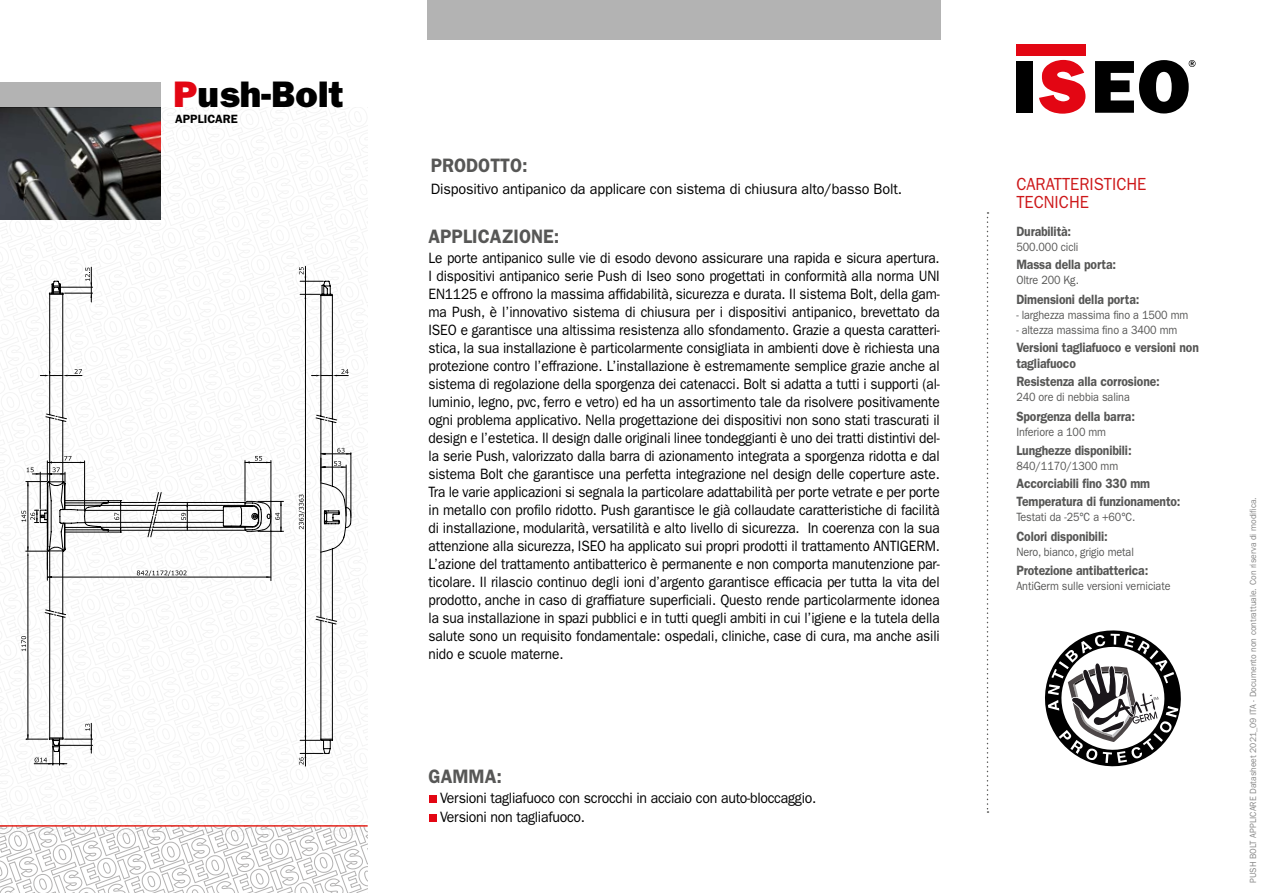
<style>
.page{position:relative;width:1263px;height:893px;background:#fff}
.page>*{position:absolute;margin:0;border:0;box-sizing:border-box;transform-origin:0 0}
.t1{font:37.05px "ITC Franklin Gothic Std Hvy";color:#000}
.t2{font:600 19.5px "ITC Franklin Gothic Std";color:#575756;scale:.94 1}
.t3{font:17.55px "ITC Franklin Gothic Std";color:#cd1719;scale:.93 1}
.t4{font:15px/18px "ITC Franklin Gothic Std";letter-spacing:-.01em;color:#000;text-align:justify;scale:.91 1}
.t5{font:15px "ITC Franklin Gothic Std";letter-spacing:-.01em;color:#000;scale:.94 1}
.t6{font:15px "ITC Franklin Gothic Std";letter-spacing:-.01em;color:#000;scale:.96 1}
.t7{font:600 13.5px/16.5px "ITC Franklin Gothic Std";letter-spacing:-.01em;color:#575756;scale:.9 1}
.t8{font:12px "ITC Franklin Gothic Std";letter-spacing:-.01em;color:#575756;scale:.9 1}
.t9{font:600 12px "ITC Franklin Gothic Std";color:#000}
.t10{font:9px "ITC Franklin Gothic Std";color:#878787;scale:.95 1}
.s1{color:#e30613}
</style>
<div class="page">
<div style="left:1016px;top:61px;width:16px;height:52px;background:#000"></div>
<svg style="left:1039px;top:60px;width:46px;height:54px"></svg>
<div style="left:1016px;top:44px;width:69px;height:12px;background:#e30613"></div>
<svg style="left:1095px;top:60px;width:100px;height:53px"></svg>
<div style="left:427px;top:0;width:514px;height:40px;background:#b3b3b3"></div>
<div style="left:0;top:82px;width:161px;height:25px;background:#b3b3b3"></div>
<svg style="left:1045px;top:630px;width:136px;height:137px"></svg>
<svg style="left:0;top:107px;width:368px;height:786px"></svg>
<svg style="left:987px;top:212px;width:1px;height:601px"></svg>
<div style="left:429px;top:795px;width:7px;height:7px;background:#e30613"></div>
<div style="left:429px;top:814px;width:7px;height:8px;background:#e30613"></div>
<p class="t1" style="left:173px;top:73px;width:172px"><span class="s1">P</span>ush-Bolt</p>
<p class="t9" style="left:175px;top:111px;width:64px">APPLICARE</p>
<p class="t2" style="left:431px;top:153px;width:105px">PRODOTTO:</p>
<p class="t6" style="left:431px;top:180px;width:492px">Dispositivo antipanico da applicare con sistema di chiusura alto/basso Bolt.</p>
<p class="t3" style="left:1016px;top:174px;width:141px">CARATTERISTICHE</p>
<p class="t3" style="left:1016px;top:192px;width:80px">TECNICHE</p>
<p class="t7" style="left:1016px;top:223px;width:63px">Durabilità:</p>
<p class="t8" style="left:1016px;top:240px;width:71px">500.000 cicli</p>
<p class="t7" style="left:1016px;top:256px;width:112px">Massa della porta:</p>
<p class="t8" style="left:1016px;top:273px;width:71px">Oltre 200 Kg.</p>
<p class="t7" style="left:1016px;top:291px;width:138px">Dimensioni della porta:</p>
<p class="t8" style="left:1016px;top:308px;width:193px">- larghezza massima fino a 1500 mm</p>
<p class="t8" style="left:1016px;top:323px;width:180px">- altezza massima fino a 3400 mm</p>
<p class="t7" style="left:1016px;top:339px;width:204px">Versioni tagliafuoco e versioni non tagliafuoco</p>
<p class="t7" style="left:1016px;top:373px;width:161px">Resistenza alla corrosione:</p>
<p class="t8" style="left:1016px;top:390px;width:128px">240 ore di nebbia salina</p>
<p class="t7" style="left:1016px;top:408px;width:133px">Sporgenza della barra:</p>
<p class="t8" style="left:1016px;top:425px;width:101px">Inferiore a 100 mm</p>
<p class="t7" style="left:1016px;top:442px;width:130px">Lunghezze disponibili:</p>
<p class="t8" style="left:1016px;top:459px;width:115px">840/1170/1300 mm</p>
<p class="t7" style="left:1016px;top:475px;width:184px;line-height:18px">Accorciabili fino 330 mm<br>Temperatura di funzionamento:</p>
<p class="t8" style="left:1016px;top:510px;width:134px">Testati da -25°C a +60°C.</p>
<p class="t7" style="left:1016px;top:528px;width:103px">Colori disponibili:</p>
<p class="t8" style="left:1016px;top:545px;width:132px">Nero, bianco, grigio metal</p>
<p class="t7" style="left:1016px;top:562px;width:148px">Protezione antibatterica:</p>
<p class="t8" style="left:1016px;top:579px;width:173px">AntiGerm sulle versioni verniciate</p>
<p class="t2" style="left:428px;top:225px;width:141px">APPLICAZIONE:</p>
<p class="t4" style="left:428px;top:249px;width:563px">Le porte antipanico sulle vie di esodo devono assicurare una rapida e sicura apertura.</p>
<p class="t4" style="left:428px;top:267px;width:563px">I dispositivi antipanico serie Push di Iseo sono progettati in conformità alla norma UNI EN1125 e offrono la massima affidabilità, sicurezza e durata. Il sistema Bolt, della gam&shy;ma Push, è l’innovativo sistema di chiusura per i dispositivi antipanico, brevettato da ISEO e garantisce una altissima resistenza allo sfondamento. Grazie a questa caratteri&shy;stica, la sua installazione è particolarmente consigliata in ambienti dove è richiesta una protezione contro l’effrazione. L’installazione è estremamente semplice grazie anche al sistema di regolazione della sporgenza dei catenacci. Bolt si adatta a tutti i supporti (al&shy;luminio, legno, pvc, ferro e vetro) ed ha un assortimento tale da risolvere positivamente ogni problema applicativo. Nella progettazione dei dispositivi non sono stati trascurati il design e l’estetica. Il design dalle originali linee tondeggianti è uno dei tratti distintivi del&shy;la serie Push, valorizzato dalla barra di azionamento integrata a sporgenza ridotta e dal sistema Bolt che garantisce una perfetta integrazione nel design delle coperture aste.<br>Tra le varie applicazioni si segnala la particolare adattabilità per porte vetrate e per porte in metallo con profilo ridotto. Push garantisce le già collaudate caratteristiche di facilità di installazione, modularità, versatilità e alto livello di sicurezza. In coerenza con la sua attenzione alla sicurezza, ISEO ha applicato sui propri prodotti il trattamento ANTIGERM.<br>L’azione del trattamento antibatterico è permanente e non comporta manutenzione par&shy;ticolare. Il rilascio continuo degli ioni d’argento garantisce efficacia per tutta la vita del prodotto, anche in caso di graffiature superficiali. Questo rende particolarmente idonea la sua installazione in spazi pubblici e in tutti quegli ambiti in cui l’igiene e la tutela della salute sono un requisito fondamentale: ospedali, cliniche, case di cura, ma anche asili nido e scuole materne.</p>
<p class="t2" style="left:429px;top:765px;width:80px">GAMMA:</p>
<p class="t5" style="left:440px;top:789px;width:402px">Versioni tagliafuoco con scrocchi in acciaio con auto-bloccaggio.</p>
<p class="t5" style="left:440px;top:808px;width:156px">Versioni non tagliafuoco.</p>
<p class="t10" style="left:1248px;top:883px;width:408px;rotate:-90deg">PUSH BOLT APPLICARE Datasheet 2021_09 ITA - Documento non contrattuale. Con riserva di modifica.</p>
</div>
